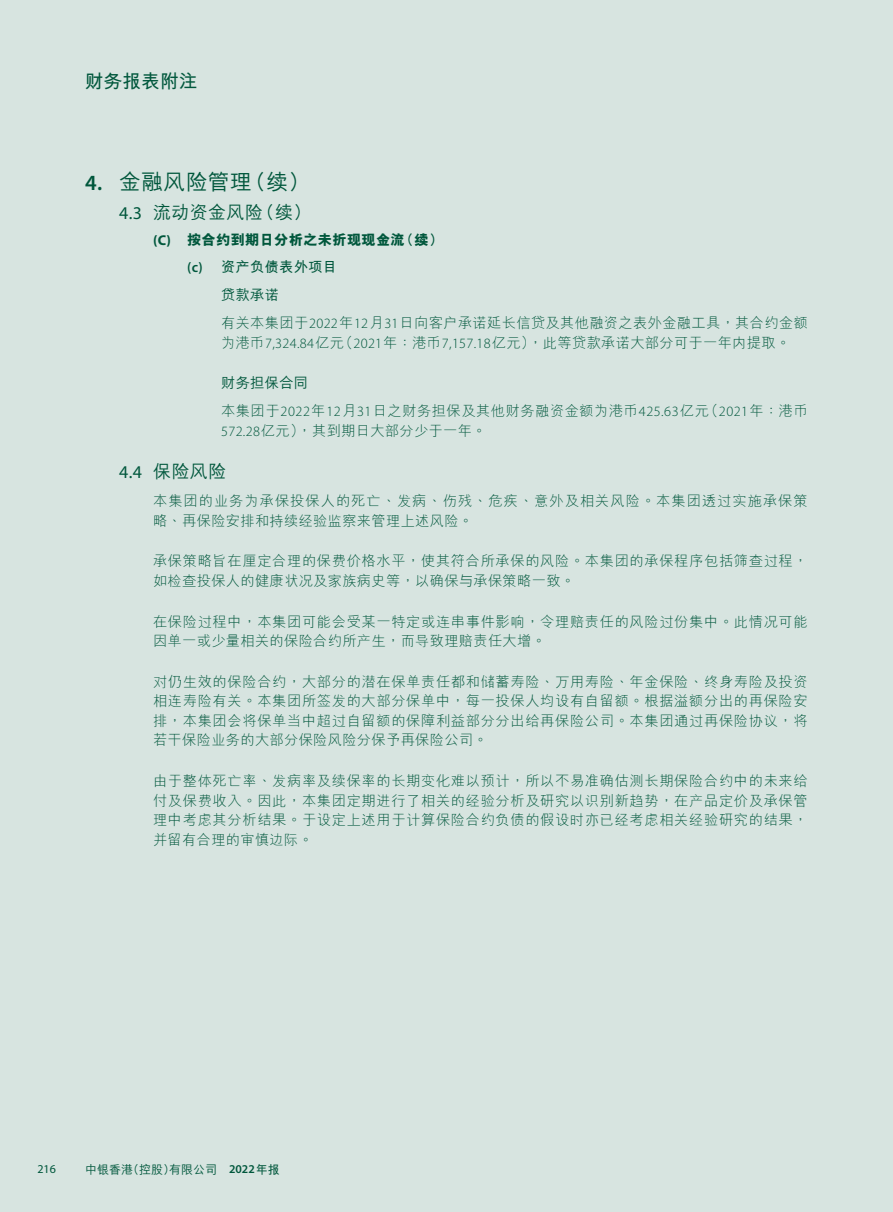
<style>
.page{position:relative;width:893px;height:1212px;background:#fff}
.page>*{position:absolute;margin:0;border:0;box-sizing:border-box;transform-origin:0 0}
.t1{font:500 21.75px "M Hei HKS";letter-spacing:.02em;color:#00573c}
.t2{font:700 18.75px "M Hei HKS";color:#00573c}
.t3{font:500 18px "M Hei HKS";letter-spacing:.02em;color:#00573c}
.t4{font:300 14.25px/19.5px "M Hei HKS";letter-spacing:.035em;color:#00573c}
.t5{font:300 14.25px/19.5px "M Hei HKS";letter-spacing:.07em;color:#00573c}
.t6{font:800 14.25px "M Hei HKS";letter-spacing:.02em;color:#00573c}
.t7{font:700 14.25px "M Hei HKS";letter-spacing:.02em;color:#00573c}
.t8{font:500 14.25px "M Hei HKS";color:#00573c}
.t9{font:500 12px "M Hei HKS";color:#00573c}
.t10{font:12px "Myriad Pro";color:#00573c}
.s1{font-family:"Myriad Pro";font-weight:600}
.s2{font-family:"Myriad Pro";font-weight:400}
.s3{font-family:"Myriad Pro";font-weight:700}
.s4{font-family:"Myriad Pro"}
.s5{font-weight:500}
.s6{font-weight:700}
</style>
<div class="page">
<div style="left:0;top:0;width:892px;height:1212px;background:#d7e4e0"></div>
<h2 class="t2" style="left:85px;top:67px;width:114px">財務報表附註</h2>
<h1 class="t1" style="left:85px;top:166px;width:227px"><span class="s1">4.</span> 金融風險管理（續）</h1>
<p class="t3" style="left:119px;top:199px;width:194px"><span class="s2">4.3</span> 流動資金風險（續）</p>
<p class="t6" style="left:153px;top:230px;width:292px"><span class="s3">(C)</span> 按合約到期日分析之未折現現金流（續）</p>
<p class="t7" style="left:187px;top:256px;width:152px"><span class="s1">(c)</span> 資產負債表外項目</p>
<p class="t8" style="left:221px;top:284px;width:59px">貸款承諾</p>
<p class="t4" style="left:221px;top:312px;width:588px">有關本集團於<span class="s4">2022</span>年<span class="s4">12</span>月<span class="s4">31</span>日向客戶承諾延長信貸及其他融資之表外金融工具，其合約金額</p>
<p class="t4" style="left:221px;top:332px;width:571px">為港幣<span class="s4">7,324.84</span>億元（<span class="s4">2021</span>年：港幣<span class="s4">7,157.18</span>億元），此等貸款承諾大部分可於一年內提取。</p>
<p class="t4" style="left:221px;top:368px;width:588px;line-height:28px"><span class="s5">財務擔保合同<br></span>本集團於<span class="s4">2022</span>年<span class="s4">12</span>月<span class="s4">31</span>日之財務擔保及其他財務融資金額為港幣<span class="s4">425.63</span>億元（<span class="s4">2021</span>年：港幣</p>
<p class="t4" style="left:221px;top:420px;width:267px"><span class="s4">572.28</span>億元），其到期日大部分少於一年。</p>
<p class="t3" style="left:119px;top:458px;width:109px"><span class="s2">4.4</span> 保險風險</p>
<p class="t5" style="left:153px;top:491px;width:656px">本集團的業務為承保投保人的死亡、發病、傷殘、危疾、意外及相關風險。本集團透過實施承保策略、再保險安排和持續經驗監察來管理上述風險。</p>
<p class="t4" style="left:153px;top:551px;width:656px">承保策略旨在釐定合理的保費價格水平，使其符合所承保的風險。本集團的承保程序包括篩查過程，如檢查投保人的健康狀況及家族病史等，以確保與承保策略一致。</p>
<p class="t4" style="left:153px;top:611px;width:656px">在保險過程中，本集團可能會受某一特定或連串事件影響，令理賠責任的風險過份集中。此情況可能因單一或少量相關的保險合約所產生，而導致理賠責任大增。</p>
<p class="t4" style="left:153px;top:671px;width:656px;text-align:justify">對仍生效的保險合約，大部分的潛在保單責任都和儲蓄壽險、萬用壽險、年金保險、終身壽險及投資相連壽險有關。本集團所簽發的大部分保單中，每一投保人均設有自留額。根據溢額分出的再保險安排，本集團會將保單當中超過自留額的保障利益部分分出給再保險公司。本集團通過再保險協議，將若干保險業務的大部分保險風險分保予再保險公司。</p>
<p class="t4" style="left:153px;top:771px;width:656px;text-align:justify">由於整體死亡率、發病率及續保率的長期變化難以預計，所以不易準確估測長期保險合約中的未來給付及保費收入。因此，本集團定期進行了相關的經驗分析及研究以識別新趨勢，在產品定價及承保管理中考慮其分析結果。於設定上述用於計算保險合約負債的假設時亦已經考慮相關經驗研究的結果，並留有合理的審慎邊際。</p>
<p class="t10" style="left:37px;top:1161px;width:20px">216</p>
<p class="t9" style="left:85px;top:1160px;width:196px">中銀香港（控股）有限公司 <span class="s1">2022</span><span class="s6">年報</span></p>
</div>
